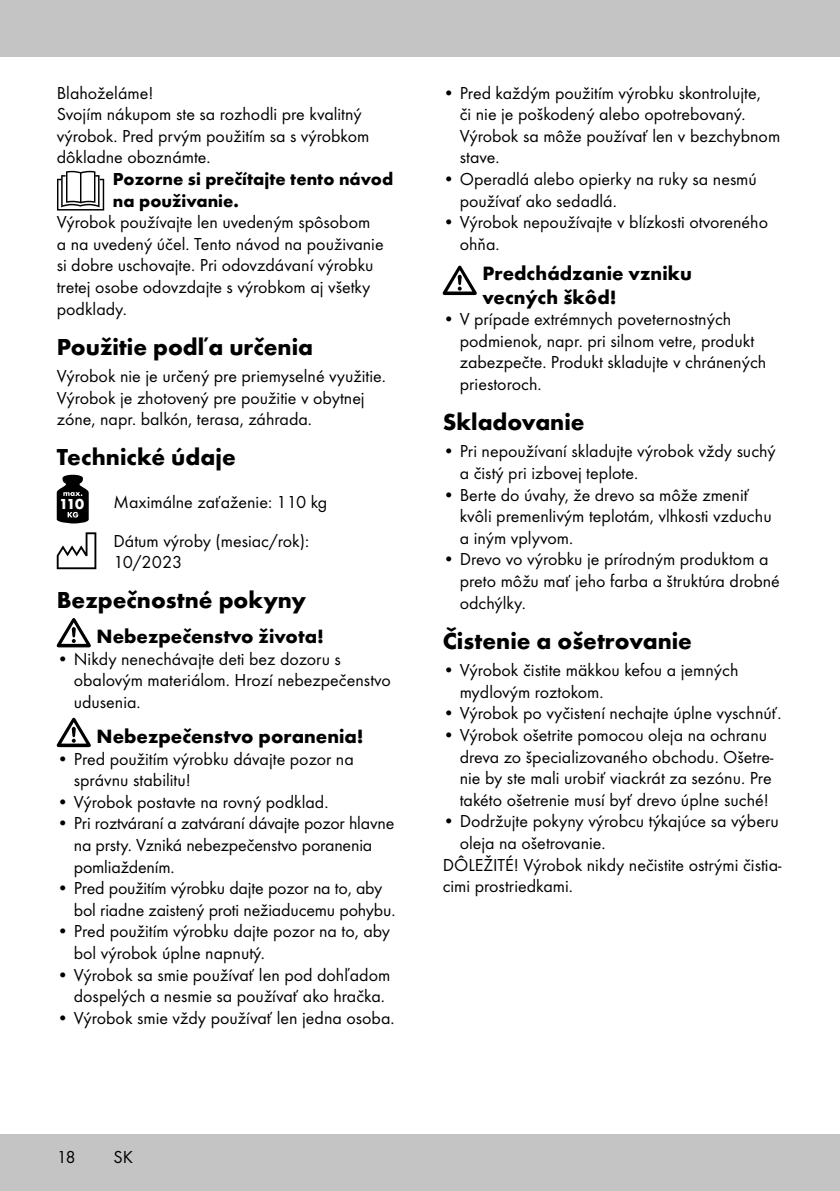
<style>
.page{position:relative;width:840px;height:1191px;background:#fff}
.page>*{position:absolute;margin:0;border:0;box-sizing:border-box;transform-origin:0 0}
.t1{font:700 24px "Futura TOT";color:#000}
.t2{font:700 20px/24px "Futura TOT";color:#000}
.t3{font:18px/21.6px "Futura TOT Boo";color:#000}
.t4{font:700 18px/21.6px "Futura TOT";color:#000}
.t5{font:700 15px "Futura TOT";color:#fff}
</style>
<div class="page">
<div style="left:0;top:1134px;width:839px;height:57px;background:#c5c4c4"></div>
<div style="left:0;top:0;width:839px;height:57px;background:#c5c4c4"></div>
<svg style="left:57px;top:171px;width:47px;height:39px"></svg>
<svg style="left:57px;top:475px;width:32px;height:48px;background:#323232"></svg>
<svg style="left:57px;top:532px;width:39px;height:37px"></svg>
<svg style="left:57px;top:618px;width:34px;height:29px"></svg>
<svg style="left:57px;top:717px;width:34px;height:30px"></svg>
<svg style="left:442px;top:266px;width:34px;height:29px"></svg>
<p class="t3" style="left:57px;top:82px;width:314px">Blahoželáme!<br>Svojím nákupom ste sa rozhodli pre kvalitný výrobok. Pred prvým použitím sa s výrobkom dôkladne oboznámte.</p>
<p class="t4" style="left:113px;top:168px;width:282px">Pozorne si prečítajte tento návod na použivanie.</p>
<p class="t3" style="left:57px;top:211px;width:328px">Výrobok používajte len uvedeným spôsobom a na uvedený účel. Tento návod na použivanie si dobre uschovajte. Pri odovzdávaní výrobku tretej osobe odovzdajte s výrobkom aj všetky podklady.</p>
<h1 class="t1" style="left:57px;top:332px;width:258px">Použitie podľa určenia</h1>
<p class="t3" style="left:57px;top:365px;width:330px">Výrobok nie je určený pre priemyselné využitie.<br>Výrobok je zhotovený pre použitie v obytnej zóne, napr. balkón, terasa, záhrada.</p>
<h1 class="t1" style="left:57px;top:442px;width:180px">Technické údaje</h1>
<p class="t5" style="left:59px;top:494px;width:26px">110</p>
<p class="t3" style="left:113px;top:482px;width:215px;line-height:38.6px">Maximálne zaťaženie: 110 kg<br>Dátum výroby (mesiac/rok):</p>
<p class="t3" style="left:113px;top:551px;width:70px">10/2023</p>
<h1 class="t1" style="left:57px;top:585px;width:251px">Bezpečnostné pokyny</h1>
<p class="t2" style="left:96px;top:624px;width:229px">Nebezpečenstvo života!</p>
<p class="t3" style="left:74px;top:648px;width:318px;text-indent:-17px">• Nikdy nenechávajte deti bez dozoru s obalovým materiálom. Hrozí nebezpečenstvo udusenia.</p>
<p class="t2" style="left:96px;top:724px;width:269px">Nebezpečenstvo poranenia!</p>
<p class="t3" style="left:74px;top:747px;width:281px;text-indent:-17px">• Pred použitím výrobku dávajte pozor na správnu stabilitu!</p>
<p class="t3" style="left:57px;top:791px;width:273px">• Výrobok postavte na rovný podklad.</p>
<p class="t3" style="left:74px;top:812px;width:322px;text-indent:-17px">• Pri roztváraní a zatváraní dávajte pozor hlavne na prsty. Vzniká nebezpečenstvo poranenia pomliaždením.</p>
<p class="t3" style="left:74px;top:877px;width:323px;text-indent:-17px">• Pred použitím výrobku dajte pozor na to, aby bol riadne zaistený proti nežiaducemu pohybu.</p>
<p class="t3" style="left:74px;top:920px;width:318px;text-indent:-17px">• Pred použitím výrobku dajte pozor na to, aby bol výrobok úplne napnutý.</p>
<p class="t3" style="left:74px;top:963px;width:318px;text-indent:-17px">• Výrobok sa smie používať len pod dohľadom dospelých a nesmie sa používať ako hračka.</p>
<p class="t3" style="left:57px;top:1007px;width:339px">• Výrobok smie vždy používať len jedna osoba.</p>
<p class="t3" style="left:459px;top:82px;width:322px;text-indent:-17px">• Pred každým použitím výrobku skontrolujte,<br>či nie je poškodený alebo opotrebovaný.<br>Výrobok sa môže používať len v bezchybnom stave.</p>
<p class="t3" style="left:459px;top:168px;width:298px;text-indent:-17px">• Operadlá alebo opierky na ruky sa nesmú používať ako sedadlá.</p>
<p class="t3" style="left:459px;top:211px;width:310px;text-indent:-17px">• Výrobok nepoužívajte v blízkosti otvoreného ohňa.</p>
<p class="t2" style="left:482px;top:260px;width:211px">Predchádzanie vzniku vecných škôd!</p>
<p class="t3" style="left:459px;top:308px;width:308px;text-indent:-17px">• V prípade extrémnych poveternostných podmienok, napr. pri silnom vetre, produkt zabezpečte. Produkt skladujte v chránených priestoroch.</p>
<h1 class="t1" style="left:442px;top:407px;width:143px">Skladovanie</h1>
<p class="t3" style="left:459px;top:440px;width:317px;text-indent:-17px">• Pri nepoužívaní skladujte výrobok vždy suchý a čistý pri izbovej teplote.</p>
<p class="t3" style="left:459px;top:484px;width:313px;text-indent:-17px">• Berte do úvahy, že drevo sa môže zmeniť kvôli premenlivým teplotám, vlhkosti vzduchu a iným vplyvom.</p>
<p class="t3" style="left:459px;top:548px;width:321px;text-indent:-17px">• Drevo vo výrobku je prírodným produktom a preto môžu mať jeho farba a štruktúra drobné odchýlky.</p>
<h1 class="t1" style="left:442px;top:626px;width:251px">Čistenie a ošetrovanie</h1>
<p class="t3" style="left:459px;top:659px;width:280px;text-indent:-17px">• Výrobok čistite mäkkou kefou a jemných mydlovým roztokom.</p>
<p class="t3" style="left:442px;top:702px;width:340px">• Výrobok po vyčistení nechajte úplne vyschnúť.</p>
<p class="t3" style="left:459px;top:724px;width:315px;text-indent:-17px">• Výrobok ošetrite pomocou oleja na ochranu dreva zo špecializovaného obchodu. Ošetre&shy;nie by ste mali urobiť viackrát za sezónu. Pre takéto ošetrenie musí byť drevo úplne suché!</p>
<p class="t3" style="left:442px;top:810px;width:337px">• Dodržujte pokyny výrobcu týkajúce sa výberu</p>
<p class="t3" style="left:459px;top:832px;width:147px">oleja na ošetrovanie.</p>
<p class="t3" style="left:442px;top:853px;width:340px">DÔLEŽITÉ! Výrobok nikdy nečistite ostrými čistia-</p>
<p class="t3" style="left:442px;top:875px;width:132px">cimi prostriedkami.</p>
<p class="t3" style="left:57px;top:1146px;width:21px">18</p>
<p class="t3" style="left:113px;top:1146px;width:21px">SK</p>
</div>
